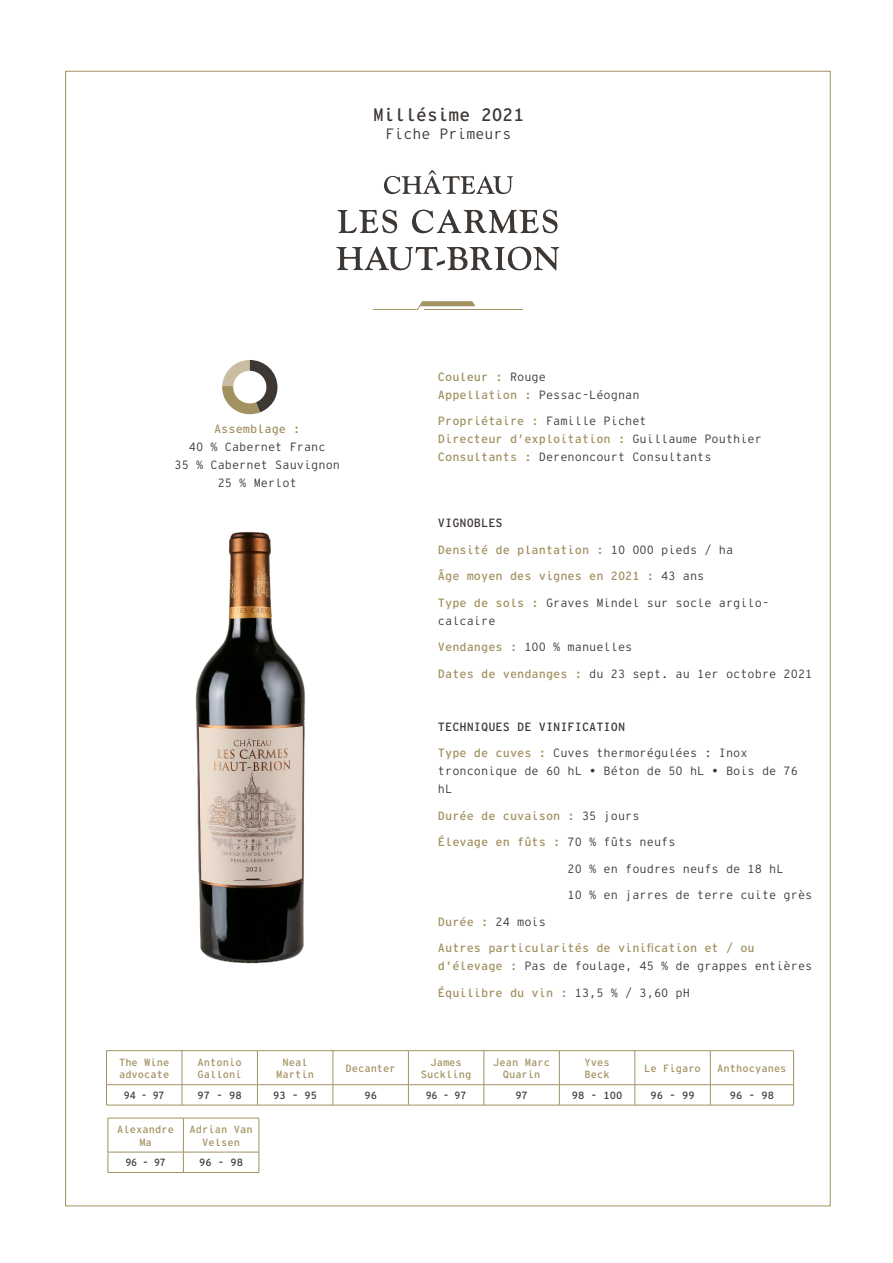
<style>
.page{position:relative;width:893px;height:1263px;background:#fff}
.page>*{position:absolute;margin:0;border:0;box-sizing:border-box;transform-origin:0 0}
.t1{font:18px "Interstate Mono";color:#3e3835}
.t2{font:300 15px "Interstate Mono";color:#3e3835}
.t3{font:300 12px/18px "Interstate Mono";color:#3e3835}
.t4{font:12px/18px "Interstate Mono";color:#a29161}
.t5{font:12px "Interstate Mono";color:#3e3835}
.t6{font:10.5px/12.6px "Interstate Mono";color:#a29161;text-align:center}
.t7{font:10.5px "Interstate Mono";color:#3e3835}
.t8{font:10.5px "Interstate Mono";color:#3e3835;scale:.96 1}
.s1{font-weight:400;color:#a29161}
.s2{font-weight:300;color:#3e3835}
</style>
<div class="page">
<img style="left:195px;top:532px;width:110px;height:432px">
<svg style="left:373px;top:301px;width:102px;height:9px"></svg>
<hr style="left:424px;top:309px;width:98px;height:1px;background:#a29161">
<svg style="left:337px;top:210px;width:60px;height:23px"></svg>
<svg style="left:412px;top:209px;width:145px;height:24px"></svg>
<svg style="left:336px;top:246px;width:223px;height:24px"></svg>
<svg style="left:384px;top:170px;width:129px;height:24px"></svg>
<svg style="left:222px;top:360px;width:55px;height:55px"></svg>
<div style="left:233px;top:371px;width:33px;height:32px;background:#fff;border-radius:50%"></div>
<hr style="left:106px;top:1051px;width:1px;height:33px;background:#a29161">
<svg style="left:106px;top:1085px;width:1px;height:20px"></svg>
<hr style="left:106px;top:1050px;width:76px;height:1px;background:#a29161">
<hr style="left:106px;top:1084px;width:76px;height:1px;background:#a29161">
<hr style="left:106px;top:1105px;width:76px;height:1px;background:#a29161">
<hr style="left:408px;top:1050px;width:76px;height:1px;background:#a29161">
<hr style="left:408px;top:1084px;width:76px;height:1px;background:#a29161">
<hr style="left:408px;top:1105px;width:76px;height:1px;background:#a29161">
<hr style="left:182px;top:1051px;width:1px;height:33px;background:#a29161">
<hr style="left:484px;top:1051px;width:1px;height:33px;background:#a29161">
<svg style="left:182px;top:1085px;width:1px;height:20px"></svg>
<svg style="left:484px;top:1085px;width:1px;height:20px"></svg>
<hr style="left:182px;top:1050px;width:75px;height:1px;background:#a29161">
<hr style="left:257px;top:1050px;width:76px;height:1px;background:#a29161">
<hr style="left:484px;top:1050px;width:75px;height:1px;background:#a29161">
<hr style="left:182px;top:1084px;width:75px;height:1px;background:#a29161">
<hr style="left:257px;top:1084px;width:76px;height:1px;background:#a29161">
<hr style="left:484px;top:1084px;width:75px;height:1px;background:#a29161">
<hr style="left:182px;top:1105px;width:75px;height:1px;background:#a29161">
<hr style="left:257px;top:1105px;width:76px;height:1px;background:#a29161">
<hr style="left:484px;top:1105px;width:75px;height:1px;background:#a29161">
<hr style="left:257px;top:1051px;width:1px;height:33px;background:#a29161">
<hr style="left:333px;top:1051px;width:1px;height:33px;background:#a29161">
<hr style="left:559px;top:1051px;width:1px;height:33px;background:#a29161">
<hr style="left:635px;top:1051px;width:1px;height:33px;background:#a29161">
<svg style="left:257px;top:1085px;width:1px;height:20px"></svg>
<svg style="left:333px;top:1085px;width:1px;height:20px"></svg>
<svg style="left:559px;top:1085px;width:1px;height:20px"></svg>
<svg style="left:635px;top:1085px;width:1px;height:20px"></svg>
<hr style="left:333px;top:1050px;width:75px;height:1px;background:#a29161">
<hr style="left:559px;top:1050px;width:76px;height:1px;background:#a29161">
<hr style="left:635px;top:1050px;width:75px;height:1px;background:#a29161">
<hr style="left:333px;top:1084px;width:75px;height:1px;background:#a29161">
<hr style="left:559px;top:1084px;width:76px;height:1px;background:#a29161">
<hr style="left:635px;top:1084px;width:75px;height:1px;background:#a29161">
<hr style="left:333px;top:1105px;width:75px;height:1px;background:#a29161">
<hr style="left:559px;top:1105px;width:76px;height:1px;background:#a29161">
<hr style="left:635px;top:1105px;width:75px;height:1px;background:#a29161">
<hr style="left:408px;top:1051px;width:1px;height:33px;background:#a29161">
<svg style="left:408px;top:1085px;width:1px;height:20px"></svg>
<hr style="left:710px;top:1051px;width:1px;height:33px;background:#a29161">
<svg style="left:710px;top:1085px;width:1px;height:20px"></svg>
<hr style="left:710px;top:1050px;width:84px;height:1px;background:#a29161">
<hr style="left:793px;top:1051px;width:1px;height:33px;background:#a29161">
<svg style="left:793px;top:1085px;width:1px;height:20px"></svg>
<hr style="left:710px;top:1084px;width:84px;height:1px;background:#a29161">
<hr style="left:710px;top:1105px;width:84px;height:1px;background:#a29161">
<hr style="left:108px;top:1118px;width:1px;height:34px;background:#a29161">
<svg style="left:108px;top:1153px;width:1px;height:19px"></svg>
<hr style="left:108px;top:1118px;width:75px;height:1px;background:#a29161">
<hr style="left:108px;top:1152px;width:75px;height:1px;background:#a29161">
<hr style="left:108px;top:1172px;width:75px;height:1px;background:#a29161">
<hr style="left:183px;top:1118px;width:1px;height:34px;background:#a29161">
<svg style="left:183px;top:1153px;width:1px;height:19px"></svg>
<hr style="left:183px;top:1118px;width:76px;height:1px;background:#a29161">
<hr style="left:183px;top:1152px;width:76px;height:1px;background:#a29161">
<hr style="left:183px;top:1172px;width:76px;height:1px;background:#a29161">
<hr style="left:259px;top:1118px;width:1px;height:34px;background:#a29161">
<svg style="left:259px;top:1152px;width:1px;height:20px"></svg>
<p class="t1" style="left:373px;top:103px;width:153px">Millésime 2021</p>
<p class="t2" style="left:386px;top:124px;width:127px">Fiche Primeurs</p>
<p class="t3" style="left:174px;top:420px;width:167px;text-align:center"><span class="s1">Assemblage :<br></span>40 % Cabernet Franc<br>35 % Cabernet Sauvignon<br>25 % Merlot</p>
<p class="t4" style="left:438px;top:368px;width:203px">Couleur : <span class="s2">Rouge<br></span>Appellation : <span class="s2">Pessac-Léognan</span></p>
<p class="t3" style="left:438px;top:412px;width:325px"><span class="s1">Propriétaire :</span> Famille Pichet<br><span class="s1">Directeur d’exploitation :</span> Guillaume Pouthier<br><span class="s1">Consultants :</span> Derenoncourt Consultants</p>
<p class="t5" style="left:438px;top:516px;width:66px">VIGNOBLES</p>
<p class="t4" style="left:438px;top:540px;width:297px">Densité de plantation : <span class="s2">10 000 pieds / ha</span></p>
<p class="t4" style="left:438px;top:567px;width:268px">Âge moyen des vignes en 2021 : <span class="s2">43 ans</span></p>
<p class="t3" style="left:438px;top:593px;width:333px"><span class="s1">Type de sols :</span> Graves Mindel sur socle argilo&shy;calcaire</p>
<p class="t3" style="left:438px;top:638px;width:196px"><span class="s1">Vendanges :</span> 100 % manuelles</p>
<p class="t3" style="left:438px;top:664px;width:376px"><span class="s1">Dates de vendanges :</span> du 23 sept. au 1er octobre 2021</p>
<p class="t5" style="left:438px;top:719px;width:189px">TECHNIQUES DE VINIFICATION</p>
<p class="t3" style="left:438px;top:744px;width:362px"><span class="s1">Type de cuves :</span> Cuves thermorégulées : Inox tronconique de 60 hL • Béton de 50 hL • Bois de 76 hL</p>
<p class="t4" style="left:438px;top:806px;width:203px">Durée de cuvaison : <span class="s2">35 jours</span></p>
<p class="t4" style="left:438px;top:833px;width:239px">Élevage en fûts : <span class="s2">70 % fûts neufs</span></p>
<p class="t3" style="left:568px;top:859px;width:218px">20 % en foudres neufs de 18 hL</p>
<p class="t3" style="left:568px;top:886px;width:246px">10 % en jarres de terre cuite grès</p>
<p class="t4" style="left:438px;top:912px;width:109px">Durée : <span class="s2">24 mois</span></p>
<p class="t4" style="left:438px;top:939px;width:376px">Autres particularités de vinification et / ou d’élevage : <span class="s2">Pas de foulage, 45 % de grappes entières</span></p>
<p class="t4" style="left:438px;top:983px;width:253px">Équilibre du vin : <span class="s2">13,5 % / 3,60 pH</span></p>
<p class="t6" style="left:119px;top:1055px;width:52px;text-align:left">The Wine advocate</p>
<p class="t6" style="left:198px;top:1055px;width:46px;text-align:left">Antonio<br>Galloni</p>
<p class="t6" style="left:276px;top:1055px;width:39px">Neal<br>Martin</p>
<p class="t6" style="left:345px;top:1062px;width:52px">Decanter</p>
<p class="t6" style="left:421px;top:1055px;width:52px">James<br>Suckling</p>
<p class="t6" style="left:493px;top:1055px;width:58px">Jean Marc<br>Quarin</p>
<p class="t6" style="left:584px;top:1055px;width:27px;text-align:left">Yves<br>Beck</p>
<p class="t6" style="left:644px;top:1062px;width:58px">Le Figaro</p>
<p class="t6" style="left:717px;top:1062px;width:71px">Anthocyanes</p>
<p class="t8" style="left:124px;top:1089px;width:44px">94 - 97</p>
<p class="t7" style="left:198px;top:1089px;width:46px">97 - 98</p>
<p class="t7" style="left:273px;top:1089px;width:46px">93 - 95</p>
<p class="t7" style="left:364px;top:1089px;width:14px">96</p>
<p class="t8" style="left:426px;top:1089px;width:44px">96 - 97</p>
<p class="t7" style="left:515px;top:1089px;width:14px">97</p>
<p class="t7" style="left:572px;top:1089px;width:52px">98 - 100</p>
<p class="t7" style="left:650px;top:1089px;width:46px">96 - 99</p>
<p class="t7" style="left:730px;top:1089px;width:46px">96 - 98</p>
<p class="t6" style="left:117px;top:1123px;width:58px">Alexandre<br>Ma</p>
<p class="t6" style="left:190px;top:1123px;width:65px">Adrian Van<br>Velsen</p>
<p class="t8" style="left:125px;top:1156px;width:44px">96 - 97</p>
<p class="t7" style="left:199px;top:1156px;width:46px">96 - 98</p>
</div>
